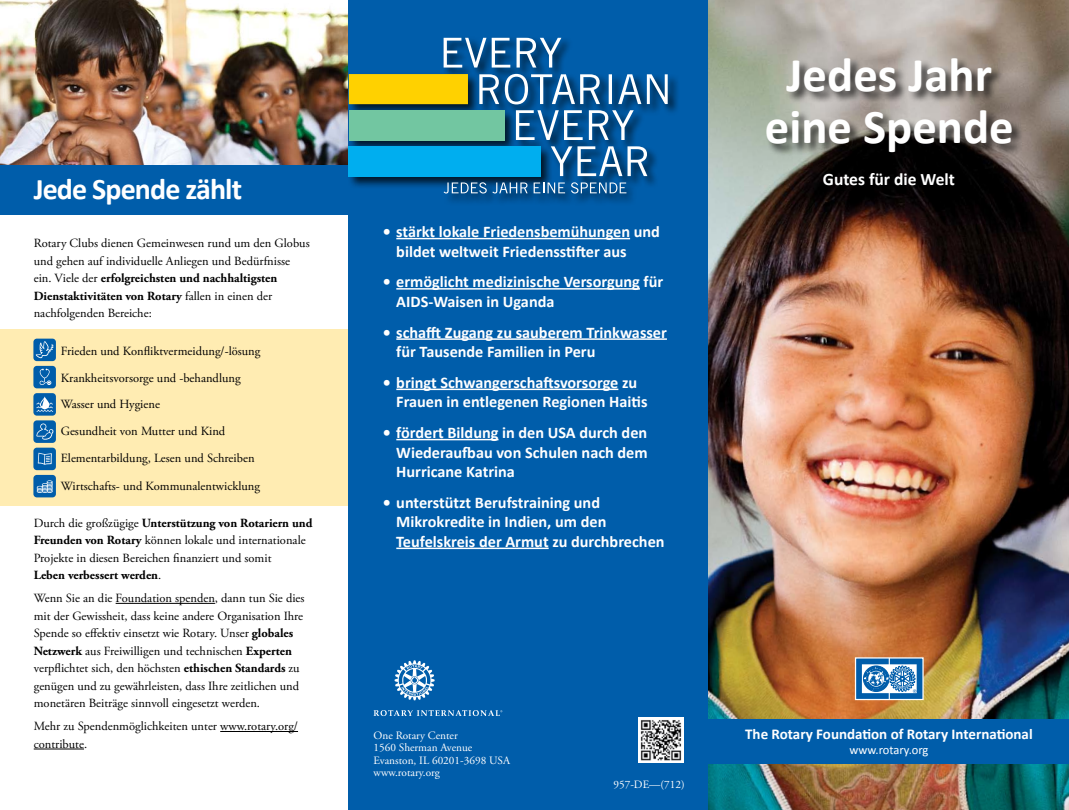
<style>
.page{position:relative;width:1069px;height:810px;background:#fff}
.page>*{position:absolute;margin:0;border:0;box-sizing:border-box;transform-origin:0 0}
.t1{font:700 48.75px/52.5px "Calibri";color:#fff;text-align:center}
.t2{font:700 30px "Calibri";letter-spacing:-.03em;color:#fff}
.t3{font:700 17.5px "Calibri";color:#fff}
.t4{font:700 16.25px/19.5px "Calibri";color:#fff}
.t5{font:700 15px "Calibri";color:#fff}
.t6{font:12.5px/17.5px "Adobe Garamond Pro";color:#000}
.t7{font:12.5px "Calibri";color:#fff}
.t8{font:11.25px/12.5px "Adobe Garamond Pro";color:#fff}
.s1{font-weight:700}
</style>
<div class="page">
<img style="left:0;top:0;width:349px;height:165px">
<div style="left:0;top:330px;width:349px;height:176px;background:#ffecb2"></div>
<svg style="left:33px;top:339px;width:23px;height:158px;background:#4b89b4"></svg>
<hr style="left:116px;top:603px;width:99px;height:1px;background:#000">
<hr style="left:220px;top:731px;width:78px;height:1px;background:#000">
<hr style="left:34px;top:749px;width:50px;height:1px;background:#000">
<div style="left:349px;top:0;width:360px;height:810px;background:#005daa"></div>
<hr style="left:396px;top:238px;width:234px;height:1px;background:#fff">
<hr style="left:396px;top:288px;width:244px;height:2px;background:#fff">
<hr style="left:396px;top:338px;width:271px;height:2px;background:#fff">
<hr style="left:396px;top:389px;width:222px;height:1px;background:#fff">
<hr style="left:396px;top:439px;width:102px;height:1px;background:#fff">
<hr style="left:396px;top:548px;width:153px;height:1px;background:#fff">
<svg style="left:374px;top:710px;width:128px;height:6px"></svg>
<svg style="left:395px;top:660px;width:40px;height:40px"></svg>
<img style="left:638px;top:717px;width:45px;height:45px">
<img style="left:709px;top:0;width:360px;height:810px">
<div style="left:0;top:165px;width:355px;height:50px;background:#005daa"></div>
<div style="left:698px;top:719px;width:371px;height:45px;background:#005daa"></div>
<svg style="left:857px;top:659px;width:64px;height:39px"></svg>
<div style="left:855px;top:657px;width:68px;height:43px;border:1px solid #fff"></div>
<div style="left:347px;top:36px;width:333px;height:170px;background:#000;opacity:.75"></div>
<div style="left:349px;top:74px;width:119px;height:30px;background:#ffd100"></div>
<div style="left:349px;top:146px;width:192px;height:30px;background:#00aeef"></div>
<div style="left:349px;top:110px;width:155px;height:30px;background:#72c6a1"></div>
<svg style="left:443px;top:38px;width:118px;height:30px"></svg>
<svg style="left:479px;top:74px;width:121px;height:30px;background:#4e81ab"></svg>
<svg style="left:609px;top:74px;width:59px;height:30px"></svg>
<svg style="left:516px;top:110px;width:118px;height:30px"></svg>
<svg style="left:551px;top:146px;width:96px;height:30px"></svg>
<svg style="left:444px;top:182px;width:83px;height:11px"></svg>
<svg style="left:534px;top:183px;width:31px;height:10px"></svg>
<svg style="left:571px;top:182px;width:55px;height:11px"></svg>
<div style="left:765px;top:56px;width:259px;height:108px;background:#000;opacity:.75"></div>
<div style="left:822px;top:173px;width:145px;height:25px;background:#000"></div>
<h2 class="t2" style="left:34px;top:170px;width:210px">Jede Spende zählt</h2>
<p class="t6" style="left:34px;top:235px;width:277px">Rotary Clubs dienen Gemeinwesen rund um den Globus und gehen auf individuelle Anliegen und Bedürfnisse ein. Viele der <span class="s1">erfolgreichsten und nachhaltigsten Dienstaktivitäten von Rotary</span> fallen in einen der nachfolgenden Bereiche:</p>
<p class="t6" style="left:61px;top:338px;width:201px;line-height:26.9px">Frieden und Konfliktvermeidung/-lösung Krankheitsvorsorge und -behandlung Wasser und Hygiene<br>Gesundheit von Mutter und Kind Elementarbildung, Lesen und Schreiben</p>
<p class="t6" style="left:61px;top:478px;width:201px">Wirtschafts- und Kommunalentwicklung</p>
<p class="t6" style="left:34px;top:514px;width:280px">Durch die großzügige <span class="s1">Unterstützung von Rotariern und Freunden von Rotary</span> können lokale und internationale Projekte in diesen Bereichen finanziert und somit<br><span class="s1">Leben verbessert werden</span>.</p>
<p class="t6" style="left:34px;top:590px;width:272px">Wenn Sie an die Foundation spenden, dann tun Sie dies mit der Gewissheit, dass keine andere Organisation Ihre Spende so effektiv einsetzt wie Rotary. Unser <span class="s1">globales Netzwerk</span> aus Freiwilligen und technischen <span class="s1">Experten </span>verpflichtet sich, den höchsten <span class="s1">ethischen Standards</span> zu genügen und zu gewährleisten, dass Ihre zeitlichen und monetären Beiträge sinnvoll eingesetzt werden.</p>
<p class="t6" style="left:34px;top:718px;width:266px">Mehr zu Spendenmöglichkeiten unter www.rotary.org/ contribute.</p>
<h3 class="t4" style="left:396px;top:222px;width:265px;text-indent:-14px">• stärkt lokale Friedensbemühungen und bildet weltweit Friedensstifter aus</h3>
<h3 class="t4" style="left:396px;top:272px;width:268px;text-indent:-14px">• ermöglicht medizinische Versorgung für<br>AIDS-Waisen in Uganda</h3>
<h3 class="t4" style="left:396px;top:323px;width:272px;text-indent:-14px">• schafft Zugang zu sauberem Trinkwasser für Tausende Familien in Peru</h3>
<h3 class="t4" style="left:396px;top:373px;width:253px;text-indent:-14px">• bringt Schwangerschaftsvorsorge zu<br>Frauen in entlegenen Regionen Haitis</h3>
<h3 class="t4" style="left:396px;top:423px;width:253px;text-align:justify;text-indent:-14px">• fördert Bildung in den USA durch den Wiederaufbau von Schulen nach dem Hurricane Katrina</h3>
<h3 class="t4" style="left:396px;top:493px;width:270px;text-indent:-14px">• unterstützt Berufstraining und<br>Mikrokredite in Indien, um den<br>Teufelskreis der Armut zu durchbrechen</h3>
<p class="t8" style="left:374px;top:729px;width:138px">One Rotary Center<br>1560 Sherman Avenue<br>Evanston, IL 60201-3698 USA www.rotary.org</p>
<p class="t8" style="left:613px;top:778px;width:73px">957-DE—(712)</p>
<h1 class="t1" style="left:765px;top:49px;width:250px">Jedes Jahr eine Spende</h1>
<h3 class="t3" style="left:823px;top:168px;width:134px">Gutes für die Welt</h3>
<p class="t5" style="left:745px;top:724px;width:289px">The Rotary Foundation of Rotary International</p>
<p class="t7" style="left:849px;top:742px;width:81px">www.rotary.org</p>
</div>
